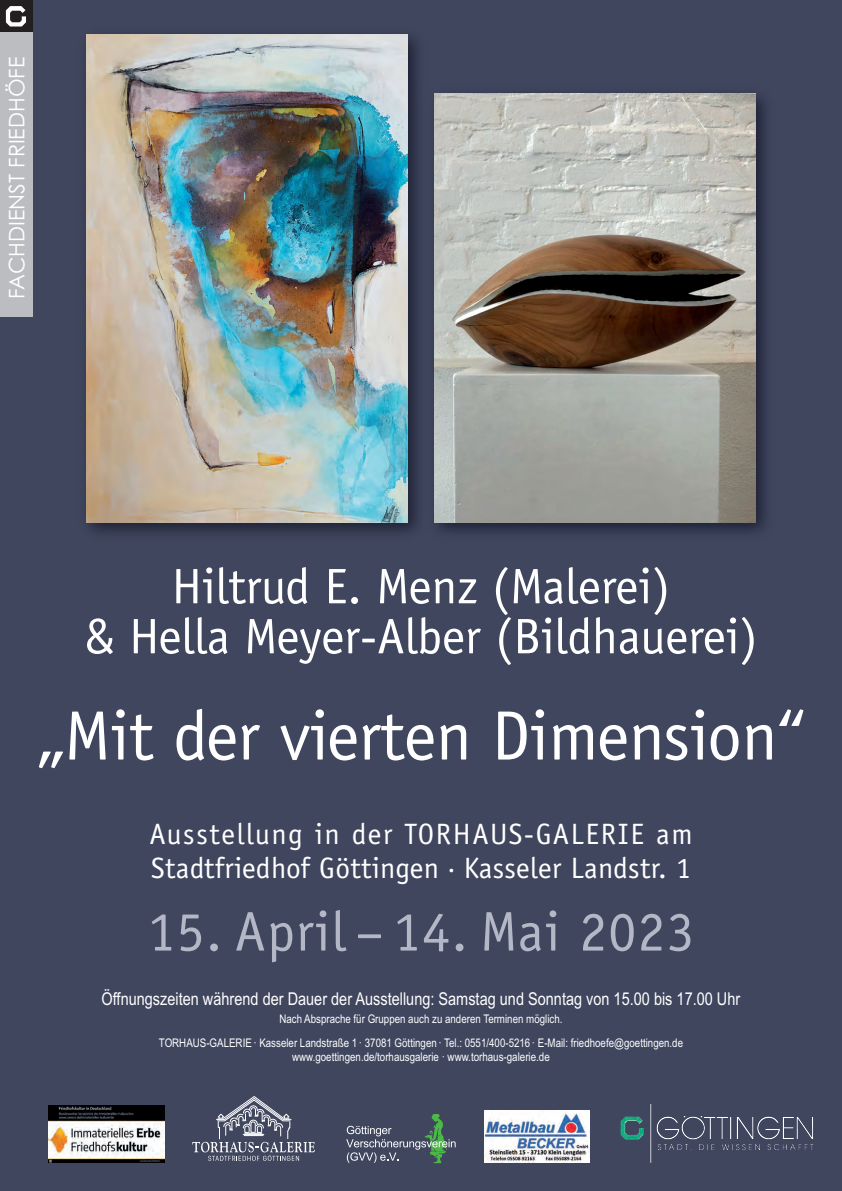
<style>
.page{position:relative;width:842px;height:1191px;background:#3f465e}
.page>*{position:absolute;margin:0;border:0;box-sizing:border-box;transform-origin:0 0}
.t1{font:70px "Officina Sans";letter-spacing:-.01em;color:#fff}
.t2{font:56px "Officina Sans";letter-spacing:.02em;color:#b3b7c6}
.t3{font:50px/50px "Officina Sans";letter-spacing:-.005em;color:#fff;text-align:center}
.t4{font:29.5px/34.4px "Officina Sans";letter-spacing:.01em;color:#fff}
.t5{font:21.5px "Century Gothic";color:#fff}
.t6{font:17.7px "Arial Narrow";color:#fff}
.t7{font:11.9px/14.1px "Arial Narrow";color:#fff;text-align:center}
.s1{font-size:12px}
</style>
<div class="page">
<div style="left:0;top:0;width:33px;height:316px;background:#bcbdc0"></div>
<div style="left:0;top:0;width:33px;height:32px;background:#231f20"></div>
<svg style="left:6px;top:6px;width:20px;height:20px"></svg>
<img style="left:650px;top:1104px;width:103px;height:58px">
<svg style="left:192px;top:1096px;width:123px;height:64px"></svg>
<svg style="left:346px;top:1114px;width:110px;height:49px"></svg>
<img style="left:48px;top:1105px;width:116px;height:57px">
<img style="left:434px;top:93px;width:332px;height:440px">
<img style="left:435px;top:93px;width:320px;height:430px">
<img style="left:86px;top:34px;width:332px;height:499px">
<img style="left:87px;top:34px;width:320px;height:489px">
<img style="left:485px;top:1110px;width:105px;height:52px">
<h3 class="t5" style="left:4px;top:299px;width:244px;rotate:-90deg">FACHDIENST FRIEDHÖFE</h3>
<h3 class="t3" style="left:84px;top:565px;width:675px">Hiltrud E. Menz (Malerei)<br>&amp; Hella Meyer-Alber (Bildhauerei)</h3>
<h1 class="t1" style="left:36px;top:709px;width:771px">„Mit der vierten Dimension“</h1>
<h3 class="t4" style="left:149px;top:819px;width:545px">Ausstellung in der TORHAUS-GALERIE am<br>Stadtfriedhof Göttingen · Kasseler Landstr. 1</h3>
<h2 class="t2" style="left:147px;top:910px;width:548px">15. April – 14. Mai 2023</h2>
<h3 class="t6" style="left:102px;top:992px;width:640px">Öffnungszeiten während der Dauer der Ausstellung: Samstag und Sonntag von 15.00 bis 17.00 Uhr</h3>
<p class="t7" style="left:279px;top:1013px;width:285px">Nach Absprache für Gruppen auch zu anderen Terminen möglich.</p>
<p class="t7" style="left:159px;top:1037px;width:526px">TORHAUS-GALERIE · Kasseler Landstraße 1 · 37081 Göttingen · Tel.: 0551/400-5216 · E-Mail: friedhoefe@goettingen.de www.goettingen.de/torhausgalerie · <span class="s1">www.torhaus-galerie.de</span></p>
</div>
